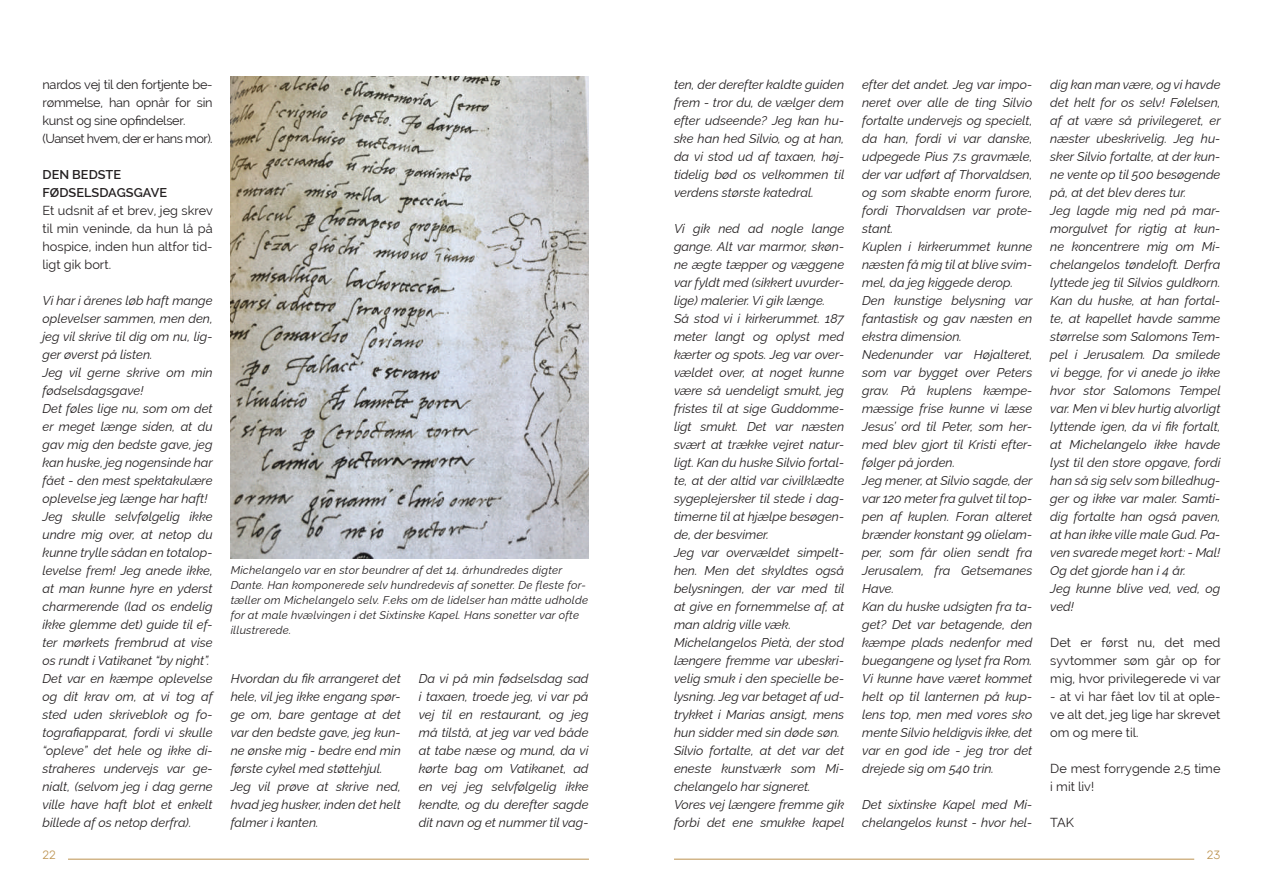
<style>
.page{position:relative;width:1263px;height:893px;background:#fff}
.page>*{position:absolute;margin:0;border:0;box-sizing:border-box;transform-origin:0 0}
.t1{font:italic 100 12.75px/18px "Raleway";color:#231f20}
.t2{font:12.75px/18px "Raleway";color:#231f20;text-align:justify}
.t3{font:12.75px/18px "Raleway";letter-spacing:-.02em;color:#231f20}
.t4{font:600 12.75px/18px "Raleway";color:#231f20}
.t5{font:300 12px "Rubik";color:#bc924e}
.t6{font:italic 100 11.25px/15px "Raleway";letter-spacing:.02em;color:#231f20}
</style>
<div class="page">
<hr style="left:68px;top:859px;width:521px;height:1px;background:#bc924e">
<hr style="left:674px;top:859px;width:520px;height:1px;background:#bc924e">
<img style="left:231px;top:77px;width:358px;height:482px">
<p class="t3" style="left:43px;top:75px;width:172px">nardos vej til den fortjente be&shy;rømmelse, han opnår for sin kunst og sine opfindelser. (Uanset hvem, der er hans mor).</p>
<p class="t4" style="left:43px;top:165px;width:126px">DEN BEDSTE<br>FØDSELSDAGSGAVE</p>
<p class="t2" style="left:43px;top:201px;width:172px">Et udsnit af et brev, jeg skrev til min veninde, da hun lå på hospice, inden hun altfor tid&shy;ligt gik bort.</p>
<p class="t1" style="left:43px;top:290px;width:172px">Vi har i årenes løb haft mange oplevelser sammen, men den, jeg vil skrive til dig om nu, lig&shy;ger øverst på listen.<br>Jeg vil gerne skrive om min fødselsdagsgave!<br>Det føles lige nu, som om det er meget længe siden, at du gav mig den bedste gave, jeg kan huske, jeg nogensinde har fået - den mest spektakulære oplevelse jeg længe har haft!<br>Jeg skulle selvfølgelig ikke undre mig over, at netop du kunne trylle sådan en totalop&shy;levelse frem! Jeg anede ikke, at man kunne hyre en yderst charmerende (lad os endelig ikke glemme det) guide til ef&shy;ter mørkets frembrud at vise os rundt i Vatikanet “by night”.<br>Det var en kæmpe oplevelse og dit krav om, at vi tog af sted uden skriveblok og fo&shy;tografiapparat, fordi vi skulle “opleve” det hele og ikke di&shy;straheres undervejs var ge&shy;nialt, (selvom jeg i dag gerne ville have haft blot et enkelt billede af os netop derfra).</p>
<p class="t6" style="left:231px;top:561px;width:359px">Michelangelo var en stor beundrer af det 14. århundredes digter Dante. Han komponerede selv hundredevis af sonetter. De fleste for&shy;tæller om Michelangelo selv. F.eks om de lidelser han måtte udholde for at male hvælvingen i det Sixtinske Kapel. Hans sonetter var ofte illustrerede.</p>
<p class="t1" style="left:231px;top:668px;width:172px">Hvordan du fik arrangeret det hele, vil jeg ikke engang spør&shy;ge om, bare gentage at det var den bedste gave, jeg kun&shy;ne ønske mig - bedre end min første cykel med støttehjul.<br>Jeg vil prøve at skrive ned, hvad jeg husker, inden det helt falmer i kanten.</p>
<p class="t1" style="left:419px;top:668px;width:171px;text-align:justify">Da vi på min fødselsdag sad i taxaen, troede jeg, vi var på vej til en restaurant, og jeg må tilstå, at jeg var ved både at tabe næse og mund, da vi kørte bag om Vatikanet, ad en vej jeg selvfølgelig ikke kendte, og du derefter sagde dit navn og et nummer til vag-</p>
<p class="t1" style="left:674px;top:74px;width:172px;text-align:justify">ten, der derefter kaldte guiden frem - tror du, de vælger dem efter udseende? Jeg kan hu&shy;ske han hed Silvio, og at han, da vi stod ud af taxaen, høj&shy;tidelig bød os velkommen til verdens største katedral.</p>
<p class="t1" style="left:674px;top:218px;width:172px">Vi gik ned ad nogle lange gange. Alt var marmor, skøn&shy;ne ægte tæpper og væggene var fyldt med (sikkert uvurder&shy;lige) malerier. Vi gik længe.<br>Så stod vi i kirkerummet. 187 meter langt og oplyst med kærter og spots. Jeg var over&shy;vældet over, at noget kunne være så uendeligt smukt, jeg fristes til at sige Guddomme&shy;ligt smukt. Det var næsten svært at trække vejret natur&shy;ligt. Kan du huske Silvio fortal&shy;te, at der altid var civilklædte sygeplejersker til stede i dag&shy;timerne til at hjælpe besøgen&shy;de, der besvimer.<br>Jeg var overvældet simpelt&shy;hen. Men det skyldtes også belysningen, der var med til at give en fornemmelse af, at man aldrig ville væk.<br>Michelangelos Pietà, der stod længere fremme var ubeskri&shy;velig smuk i den specielle be&shy;lysning. Jeg var betaget af ud&shy;trykket i Marias ansigt, mens hun sidder med sin døde søn.<br>Silvio fortalte, at det var det eneste kunstværk som Mi&shy;chelangelo har signeret.<br>Vores vej længere fremme gik forbi det ene smukke kapel</p>
<p class="t1" style="left:862px;top:74px;width:172px">efter det andet. Jeg var impo&shy;neret over alle de ting Silvio fortalte undervejs og specielt, da han, fordi vi var danske, udpegede Pius 7.s gravmæle, der var udført af Thorvaldsen, og som skabte enorm furore, fordi Thorvaldsen var prote&shy;stant.<br>Kuplen i kirkerummet kunne næsten få mig til at blive svim&shy;mel, da jeg kiggede derop.<br>Den kunstige belysning var fantastisk og gav næsten en ekstra dimension.<br>Nedenunder var Højalteret, som var bygget over Peters grav. På kuplens kæmpe&shy;mæssige frise kunne vi læse<br>Jesus’ ord til Peter, som her&shy;med blev gjort til Kristi efter&shy;følger på jorden.<br>Jeg mener, at Silvio sagde, der var 120 meter fra gulvet til top&shy;pen af kuplen. Foran alteret brænder konstant 99 olielam&shy;per, som får olien sendt fra<br>Jerusalem, fra Getsemanes<br>Have.<br>Kan du huske udsigten fra ta&shy;get? Det var betagende, den kæmpe plads nedenfor med buegangene og lyset fra Rom.<br>Vi kunne have været kommet helt op til lanternen på kup&shy;lens top, men med vores sko mente Silvio heldigvis ikke, det var en god ide - jeg tror det drejede sig om 540 trin.</p>
<p class="t1" style="left:862px;top:794px;width:172px">Det sixtinske Kapel med Mi&shy;chelangelos kunst - hvor hel-</p>
<p class="t1" style="left:1050px;top:74px;width:172px">dig kan man være, og vi havde det helt for os selv! Følelsen, af at være så privilegeret, er næster ubeskrivelig. Jeg hu&shy;sker Silvio fortalte, at der kun&shy;ne vente op til 500 besøgende på, at det blev deres tur.<br>Jeg lagde mig ned på mar&shy;morgulvet for rigtig at kun&shy;ne koncentrere mig om Mi&shy;chelangelos tøndeloft. Derfra lyttede jeg til Silvios guldkorn.<br>Kan du huske, at han fortal&shy;te, at kapellet havde samme størrelse som Salomons Tem&shy;pel i Jerusalem. Da smilede vi begge, for vi anede jo ikke hvor stor Salomons Tempel var. Men vi blev hurtig alvorligt lyttende igen, da vi fik fortalt, at Michelangelo ikke havde lyst til den store opgave, fordi han så sig selv som billedhug&shy;ger og ikke var maler. Samti&shy;dig fortalte han også paven, at han ikke ville male Gud. Pa&shy;ven svarede meget kort: - Mal!<br>Og det gjorde han i 4 år.<br>Jeg kunne blive ved, ved, og ved!</p>
<p class="t2" style="left:1050px;top:633px;width:172px">Det er først nu, det med syvtommer søm går op for mig, hvor privilegerede vi var</p>
<p class="t2" style="left:1050px;top:687px;width:172px">- at vi har fået lov til at ople&shy;ve alt det, jeg lige har skrevet om og mere til.</p>
<p class="t2" style="left:1050px;top:759px;width:172px">De mest forrygende 2,5 time i mit liv!</p>
<p class="t2" style="left:1050px;top:813px;width:25px">TAK</p>
<p class="t5" style="left:43px;top:848px;width:15px">22</p>
<p class="t5" style="left:1207px;top:848px;width:15px">23</p>
</div>
